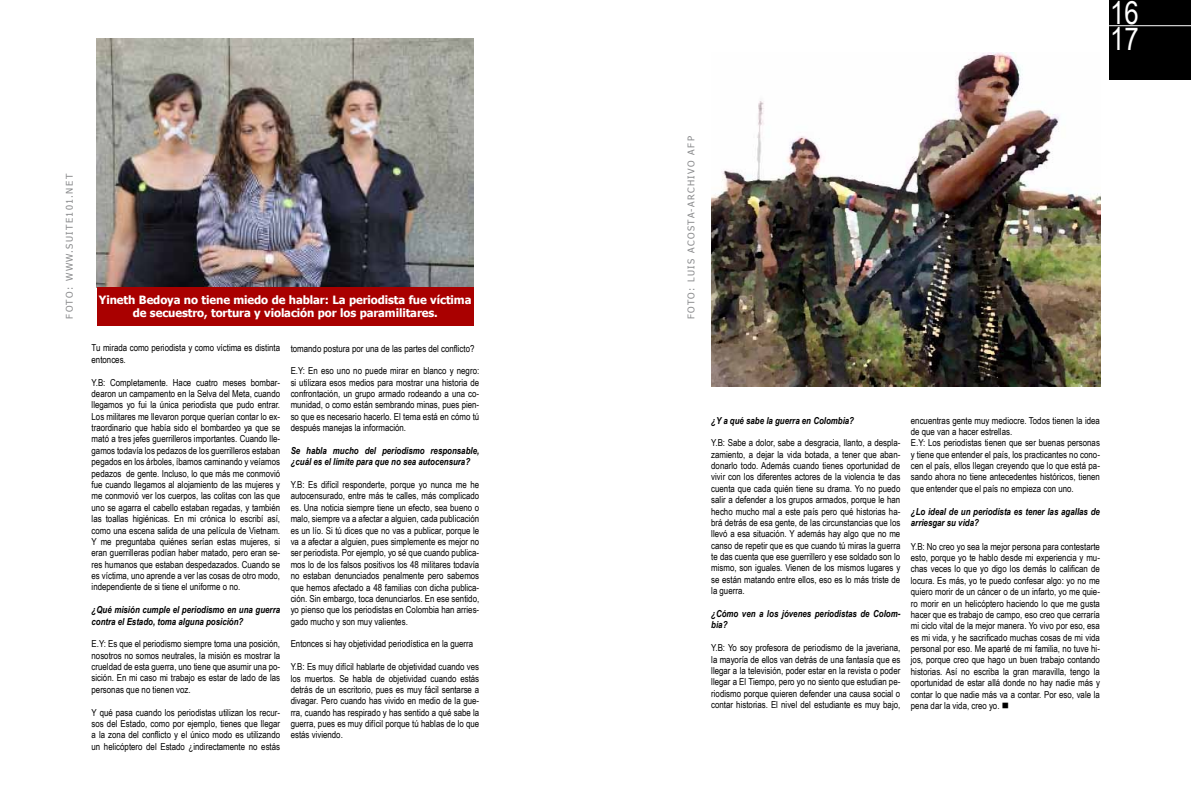
<style>
.page{position:relative;width:1191px;height:794px;background:#fff}
.page>*{position:absolute;margin:0;border:0;box-sizing:border-box;transform-origin:0 0}
.t1{font:31.5px/26.2px "Arial Narrow";color:#fff}
.t2{font:700 11.38px/13.7px "Tahoma";letter-spacing:-.01em;color:#fff;text-align:center}
.t3{font:9.62px/11.4px "Arial Narrow";color:#000;text-align:justify}
.t4{font:italic 700 9.62px/11.4px "Arial Narrow";color:#000}
.t5{font:9.19px "Tahoma";letter-spacing:.15em;color:#87888a}
</style>
<div class="page">
<img style="left:97px;top:39px;width:376px;height:248px">
<div style="left:97px;top:287px;width:376px;height:38px;background:#a90000"></div>
<div style="left:1109px;top:0;width:82px;height:79px;background:#000"></div>
<hr style="left:1109px;top:25px;width:82px;height:1px;background:#fff">
<img style="left:711px;top:52px;width:389px;height:334px">
<p class="t5" style="left:63px;top:318px;width:146px;rotate:-90deg">FOTO: WWW.SUITE101.NET</p>
<p class="t2" style="left:99px;top:292px;width:374px">Yineth Bedoya no tiene miedo de hablar: La periodista fue víctima de secuestro, tortura y violación por los paramilitares.</p>
<p class="t3" style="left:92px;top:342px;width:190px">Tu mirada como periodista y como víctima es distinta entonces.</p>
<p class="t3" style="left:92px;top:376px;width:190px">Y.B: Completamente. Hace cuatro meses bombar&shy;dearon un campamento en la Selva del Meta, cuando llegamos yo fui la única periodista que pudo entrar.<br>Los militares me llevaron porque querían contar lo ex&shy;traordinario que había sido el bombardeo ya que se mató a tres jefes guerrilleros importantes. Cuando lle&shy;gamos todavía los pedazos de los guerrilleros estaban pegados en los árboles, íbamos caminando y veíamos pedazos de gente. Incluso, lo que más me conmovió fue cuando llegamos al alojamiento de las mujeres y me conmovió ver los cuerpos, las colitas con las que uno se agarra el cabello estaban regadas, y también las toallas higiénicas. En mi crónica lo escribí así, como una escena salida de una película de Vietnam.<br>Y me preguntaba quiénes serían estas mujeres, si eran guerrilleras podían haber matado, pero eran se&shy;res humanos que estaban despedazados. Cuando se es víctima, uno aprende a ver las cosas de otro modo, independiente de si tiene el uniforme o no.</p>
<p class="t4" style="left:92px;top:603px;width:190px">¿Qué misión cumple el periodismo en una guerra contra el Estado, toma alguna posición?</p>
<p class="t3" style="left:92px;top:638px;width:190px">E.Y: Es que el periodismo siempre toma una posición, nosotros no somos neutrales, la misión es mostrar la crueldad de esta guerra, uno tiene que asumir una po&shy;sición. En mi caso mi trabajo es estar de lado de las personas que no tienen voz.</p>
<p class="t3" style="left:92px;top:706px;width:190px">Y qué pasa cuando los periodistas utilizan los recur&shy;sos del Estado, como por ejemplo, tienes que llegar a la zona del conflicto y el único modo es utilizando un helicóptero del Estado ¿indirectamente no estás</p>
<p class="t3" style="left:291px;top:342px;width:185px">tomando postura por una de las partes del conflicto?</p>
<p class="t3" style="left:291px;top:365px;width:190px">E.Y: En eso uno no puede mirar en blanco y negro: si utilizara esos medios para mostrar una historia de confrontación, un grupo armado rodeando a una co&shy;munidad, o como están sembrando minas, pues pien&shy;so que es necesario hacerlo. El tema está en cómo tú después manejas la información.</p>
<p class="t4" style="left:291px;top:444px;width:190px">Se habla mucho del periodismo responsable, ¿cuál es el límite para que no sea autocensura?</p>
<p class="t3" style="left:291px;top:478px;width:190px">Y.B: Es difícil responderte, porque yo nunca me he autocensurado, entre más te calles, más complicado es. Una noticia siempre tiene un efecto, sea bueno o malo, siempre va a afectar a alguien, cada publicación es un lío. Si tú dices que no vas a publicar, porque le va a afectar a alguien, pues simplemente es mejor no ser periodista. Por ejemplo, yo sé que cuando publica&shy;mos lo de los falsos positivos los 48 militares todavía no estaban denunciados penalmente pero sabemos que hemos afectado a 48 familias con dicha publica&shy;ción. Sin embargo, toca denunciarlos. En ese sentido, yo pienso que los periodistas en Colombia han arries&shy;gado mucho y son muy valientes.</p>
<p class="t3" style="left:291px;top:638px;width:184px">Entonces si hay objetividad periodística en la guerra</p>
<p class="t3" style="left:291px;top:660px;width:190px">Y.B: Es muy difícil hablarte de objetividad cuando ves los muertos. Se habla de objetividad cuando estás detrás de un escritorio, pues es muy fácil sentarse a divagar. Pero cuando has vivido en medio de la gue&shy;rra, cuando has respirado y has sentido a qué sabe la guerra, pues es muy difícil porque tú hablas de lo que estás viviendo.</p>
<p class="t5" style="left:685px;top:319px;width:184px;rotate:-90deg">FOTO: LUIS ACOSTA-ARCHIVO AFP</p>
<h1 class="t1" style="left:1110px;top:-2px;width:30px">16<br>17</h1>
<p class="t4" style="left:711px;top:414px;width:144px">¿Y a qué sabe la guerra en Colombia?</p>
<p class="t3" style="left:711px;top:437px;width:191px">Y.B: Sabe a dolor, sabe a desgracia, llanto, a despla&shy;zamiento, a dejar la vida botada, a tener que aban&shy;donarlo todo. Además cuando tienes oportunidad de vivir con los diferentes actores de la violencia te das cuenta que cada quién tiene su drama. Yo no puedo salir a defender a los grupos armados, porque le han hecho mucho mal a este país pero qué historias ha&shy;brá detrás de esa gente, de las circunstancias que los llevó a esa situación. Y además hay algo que no me canso de repetir que es que cuando tú miras la guerra te das cuenta que ese guerrillero y ese soldado son lo mismo, son iguales. Vienen de los mismos lugares y se están matando entre ellos, eso es lo más triste de la guerra.</p>
<p class="t4" style="left:711px;top:607px;width:191px">¿Cómo ven a los jóvenes periodistas de Colom&shy;bia?</p>
<p class="t3" style="left:711px;top:641px;width:191px">Y.B: Yo soy profesora de periodismo de la javeriana, la mayoría de ellos van detrás de una fantasía que es llegar a la televisión, poder estar en la revista o poder llegar a El Tiempo, pero yo no siento que estudian pe&shy;riodismo porque quieren defender una causa social o contar historias. El nivel del estudiante es muy bajo,</p>
<p class="t3" style="left:911px;top:414px;width:191px;text-align:left">encuentras gente muy mediocre. Todos tienen la idea de que van a hacer estrellas.<br>E.Y: Los periodistas tienen que ser buenas personas y tiene que entender el país, los practicantes no cono&shy;cen el país, ellos llegan creyendo que lo que está pa&shy;sando ahora no tiene antecedentes históricos, tienen que entender que el país no empieza con uno.</p>
<p class="t4" style="left:911px;top:505px;width:191px">¿Lo ideal de un periodista es tener las agallas de arriesgar su vida?</p>
<p class="t3" style="left:911px;top:540px;width:191px">Y.B: No creo yo sea la mejor persona para contestarte esto, porque yo te hablo desde mi experiencia y mu&shy;chas veces lo que yo digo los demás lo califican de locura. Es más, yo te puedo confesar algo: yo no me quiero morir de un cáncer o de un infarto, yo me quie&shy;ro morir en un helicóptero haciendo lo que me gusta hacer que es trabajo de campo, eso creo que cerraría mi ciclo vital de la mejor manera. Yo vivo por eso, esa es mi vida, y he sacrificado muchas cosas de mi vida personal por eso. Me aparté de mi familia, no tuve hi&shy;jos, porque creo que hago un buen trabajo contando historias. Así no escriba la gran maravilla, tengo la oportunidad de estar allá donde no hay nadie más y contar lo que nadie más va a contar. Por eso, vale la pena dar la vida, creo yo. ■</p>
</div>
